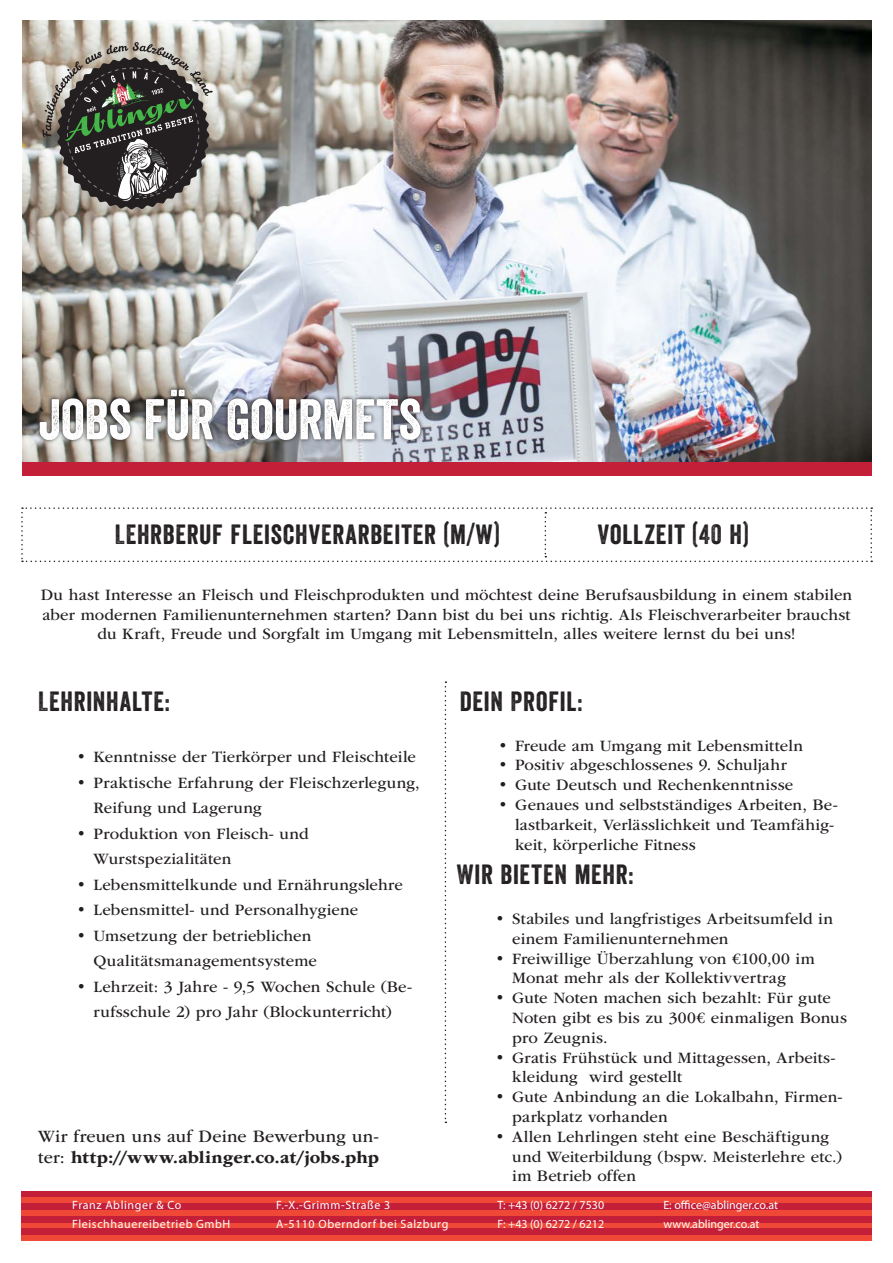
<style>
.page{position:relative;width:893px;height:1263px;background:#fff}
.page>*{position:absolute;margin:0;border:0;box-sizing:border-box;transform-origin:0 0}
.t1{font:55.5px "Veneer";letter-spacing:-.005em;color:#fff}
.t2{font:27px "Veneer";letter-spacing:.03em;color:#231f20}
.t3{font:18px/21.6px "ITC Garamond Std";letter-spacing:.005em;color:#231f20}
.t4{font:16.5px/19.8px "ITC Garamond Std";letter-spacing:.01em;color:#231f20}
.t5{font:12px "Myriad Pro";letter-spacing:.05em;color:#fff}
.t6{font:12px "Myriad Pro";color:#fff}
.s1{font-weight:700}
</style>
<div class="page">
<div style="left:21px;top:1191px;width:851px;height:50px;background:#ef4837"></div>
<div style="left:21px;top:1191px;width:851px;height:6px;background:#c41f38"></div>
<div style="left:21px;top:1203px;width:851px;height:6px;background:#c41f38"></div>
<div style="left:21px;top:1216px;width:851px;height:6px;background:#c41f38"></div>
<div style="left:21px;top:1228px;width:851px;height:6px;background:#c41f38"></div>
<svg style="left:445px;top:681px;width:1px;height:442px"></svg>
<svg style="left:21px;top:507px;width:851px;height:55px"></svg>
<img style="left:23px;top:21px;width:848px;height:441px">
<div style="left:22px;top:462px;width:849px;height:13px;background:#c41f38"></div>
<div style="left:35px;top:385px;width:390px;height:59px;background:#231f20;opacity:.92"></div>
<svg style="left:43px;top:42px;width:170px;height:168px"></svg>
<p class="t1" style="left:38px;top:385px;width:385px">JOBS FÜR GOURMETS</p>
<p class="t2" style="left:115px;top:518px;width:386px">LEHRBERUF FLEISCHVERARBEITER (M/W)</p>
<p class="t2" style="left:598px;top:518px;width:152px">VOLLZEIT (40 H)</p>
<p class="t4" style="left:41px;top:585px;width:813px;text-align:center">Du hast Interesse an Fleisch und Fleischprodukten und möchtest deine Berufsausbildung in einem stabilen aber modernen Familienunternehmen starten? Dann bist du bei uns richtig. Als Fleischverarbeiter brauchst du Kraft, Freude und Sorgfalt im Umgang mit Lebensmitteln, alles weitere lernst du bei uns!</p>
<p class="t2" style="left:38px;top:685px;width:133px">LEHRINHALTE:</p>
<p class="t4" style="left:77px;top:747px;width:341px">• Kenntnisse der Tierkörper und Fleischteile</p>
<p class="t4" style="left:94px;top:770px;width:327px;line-height:25.5px;text-indent:-17px">• Praktische Erfahrung der Fleischzerlegung,<br>Reifung und Lagerung</p>
<p class="t4" style="left:94px;top:821px;width:217px;line-height:25.5px;text-indent:-17px">• Produktion von Fleisch- und<br>Wurstspezialitäten</p>
<p class="t4" style="left:77px;top:875px;width:328px">• Lebensmittelkunde und Ernährungslehre</p>
<p class="t4" style="left:77px;top:900px;width:283px">• Lebensmittel- und Personalhygiene</p>
<p class="t4" style="left:94px;top:923px;width:225px;line-height:25.5px;text-indent:-17px">• Umsetzung der betrieblichen<br>Qualitätsmanagementsysteme</p>
<p class="t4" style="left:77px;top:974px;width:337px;line-height:25.5px;text-align:center">• Lehrzeit: 3 Jahre - 9,5 Wochen Schule (Be&shy;rufsschule 2) pro Jahr (Blockunterricht)</p>
<p class="t3" style="left:38px;top:1125px;width:342px">Wir freuen uns auf Deine Bewerbung un&shy;ter: <span class="s1">http://www.ablinger.co.at/jobs.php</span></p>
<p class="t2" style="left:460px;top:685px;width:124px">DEIN PROFIL:</p>
<p class="t4" style="left:498px;top:736px;width:306px">• Freude am Umgang mit Lebensmitteln</p>
<p class="t4" style="left:498px;top:755px;width:290px">• Positiv abgeschlossenes 9. Schuljahr</p>
<p class="t4" style="left:498px;top:775px;width:297px">• Gute Deutsch und Rechenkenntnisse</p>
<p class="t4" style="left:515px;top:795px;width:324px;text-indent:-17px">• Genaues und selbstständiges Arbeiten, Be&shy;lastbarkeit, Verlässlichkeit und Teamfähig&shy;keit, körperliche Fitness</p>
<p class="t2" style="left:457px;top:858px;width:178px">WIR BIETEN MEHR:</p>
<p class="t4" style="left:512px;top:909px;width:322px;text-indent:-17px">• Stabiles und langfristiges Arbeitsumfeld in einem Familienunternehmen</p>
<p class="t4" style="left:512px;top:948px;width:304px;text-indent:-17px">• Freiwillige Überzahlung von €100,00 im<br>Monat mehr als der Kollektivvertrag</p>
<p class="t4" style="left:512px;top:988px;width:336px;text-indent:-17px">• Gute Noten machen sich bezahlt: Für gute<br>Noten gibt es bis zu 300€ einmaligen Bonus pro Zeugnis.</p>
<p class="t4" style="left:512px;top:1047px;width:325px;text-indent:-17px">• Gratis Frühstück und Mittagessen, Arbeits&shy;kleidung wird gestellt</p>
<p class="t4" style="left:512px;top:1087px;width:332px;text-indent:-17px">• Gute Anbindung an die Lokalbahn, Firmen&shy;parkplatz vorhanden</p>
<p class="t4" style="left:512px;top:1127px;width:331px;text-indent:-17px">• Allen Lehrlingen steht eine Beschäftigung und Weiterbildung (bspw. Meisterlehre etc.) im Betrieb offen</p>
<p class="t5" style="left:72px;top:1197px;width:111px">Franz Ablinger &amp; Co</p>
<p class="t5" style="left:72px;top:1216px;width:160px">Fleischhauereibetrieb GmbH</p>
<p class="t5" style="left:276px;top:1197px;width:116px">F.-X.-Grimm-Straße 3</p>
<p class="t5" style="left:276px;top:1216px;width:174px">A-5110 Oberndorf bei Salzburg</p>
<p class="t6" style="left:497px;top:1197px;width:108px">T: +43 (0) 6272 / 7530</p>
<p class="t6" style="left:497px;top:1216px;width:108px">F: +43 (0) 6272 / 6212</p>
<p class="t6" style="left:663px;top:1197px;width:116px">E: office@ablinger.co.at</p>
<p class="t6" style="left:663px;top:1216px;width:97px">www.ablinger.co.at</p>
</div>
